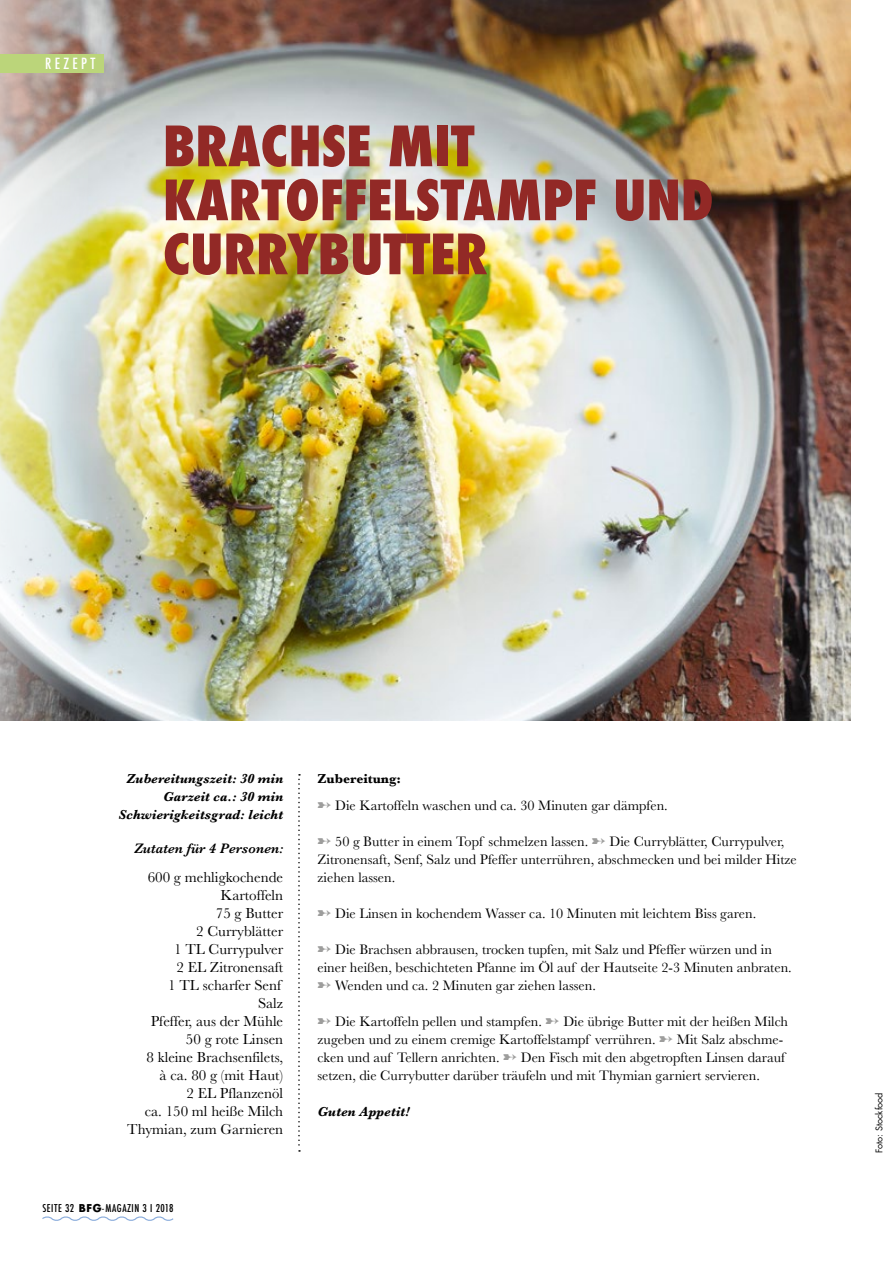
<style>
.page{position:relative;width:893px;height:1263px;background:#fff}
.page>*{position:absolute;margin:0;border:0;box-sizing:border-box;transform-origin:0 0}
.t1{font:800 condensed 54px/54px "Futura";color:#922926}
.t2{font:15px/18px "Baskerville";color:#000;text-align:right}
.t3{font:500 condensed 15px "Futura";letter-spacing:.22em;color:#fff}
.t4{font:14.25px/18px "Baskerville";color:#000}
.t5{font:italic 600 14.25px "Baskerville";color:#000}
.t6{font:italic 700 13.5px/18px "Baskerville";color:#000;text-align:right}
.t7{font:700 13.5px "Baskerville";color:#000}
.t8{font:500 condensed 10.5px "Futura";letter-spacing:.05em;color:#000}
.t9{font:9px "Futura Std";color:#000}
.s1{font-family:"Futura Std";font-weight:700;font-stretch:normal}
.s2{color:#9d9d9c}
</style>
<div class="page">
<img style="left:0;top:0;width:850px;height:720px">
<svg style="left:298px;top:774px;width:2px;height:378px"></svg>
<div style="left:0;top:54px;width:104px;height:18px;background:#bbd57a"></div>
<svg style="left:42px;top:1216px;width:132px;height:5px"></svg>
<p class="t3" style="left:45px;top:54px;width:52px">REZEPT</p>
<h1 class="t1" style="left:163px;top:120px;width:552px">BRACHSE MIT<br>KARTOFFELSTAMPF UND<br>CURRYBUTTER</h1>
<p class="t6" style="left:119px;top:770px;width:166px">Zubereitungszeit: 30 min<br>Garzeit ca.: 30 min<br>Schwierigkeitsgrad: leicht</p>
<p class="t5" style="left:134px;top:839px;width:151px">Zutaten für 4 Personen:</p>
<p class="t2" style="left:127px;top:868px;width:157px">600 g mehligkochende<br>Kartoffeln<br>75 g Butter<br>2 Curryblätter<br>1 TL Currypulver<br>2 EL Zitronensaft<br>1 TL scharfer Senf<br>Salz<br>Pfeffer, aus der Mühle<br>50 g rote Linsen<br>8 kleine Brachsenfilets,<br>à ca. 80 g (mit Haut)<br>2 EL Pflanzenöl<br>ca. 150 ml heiße Milch<br>Thymian, zum Garnieren</p>
<p class="t8" style="left:43px;top:1201px;width:133px">SEITE 32 <span class="s1">BFG</span>-MAGAZIN 3 I 2018</p>
<p class="t7" style="left:317px;top:769px;width:85px">Zubereitung:</p>
<p class="t4" style="left:317px;top:797px;width:352px"><span class="s2">➸</span> Die Kartoffeln waschen und ca. 30 Minuten gar dämpfen.</p>
<p class="t4" style="left:317px;top:833px;width:481px"><span class="s2">➸</span> 50 g Butter in einem Topf schmelzen lassen. <span class="s2">➸</span> Die Curryblätter, Currypulver,<br>Zitronensaft, Senf, Salz und Pfeffer unterrühren, abschmecken und bei milder Hitze ziehen lassen.</p>
<p class="t4" style="left:317px;top:905px;width:440px"><span class="s2">➸</span> Die Linsen in kochendem Wasser ca. 10 Minuten mit leichtem Biss garen.</p>
<p class="t4" style="left:317px;top:941px;width:476px"><span class="s2">➸</span> Die Brachsen abbrausen, trocken tupfen, mit Salz und Pfeffer würzen und in einer heißen, beschichteten Pfanne im Öl auf der Hautseite 2-3 Minuten anbraten. <span class="s2">➸</span> Wenden und ca. 2 Minuten gar ziehen lassen.</p>
<p class="t4" style="left:317px;top:1013px;width:472px"><span class="s2">➸</span> Die Kartoffeln pellen und stampfen. <span class="s2">➸</span> Die übrige Butter mit der heißen Milch zugeben und zu einem cremige Kartoffelstampf verrühren. <span class="s2">➸</span> Mit Salz abschme&shy;cken und auf Tellern anrichten. <span class="s2">➸</span> Den Fisch mit den abgetropften Linsen darauf setzen, die Currybutter darüber träufeln und mit Thymian garniert servieren.</p>
<p class="t6" style="left:317px;top:1103px;width:94px">Guten Appetit!</p>
<p class="t9" style="left:873px;top:1153px;width:62px;rotate:-90deg">Foto: Stockfood</p>
</div>
